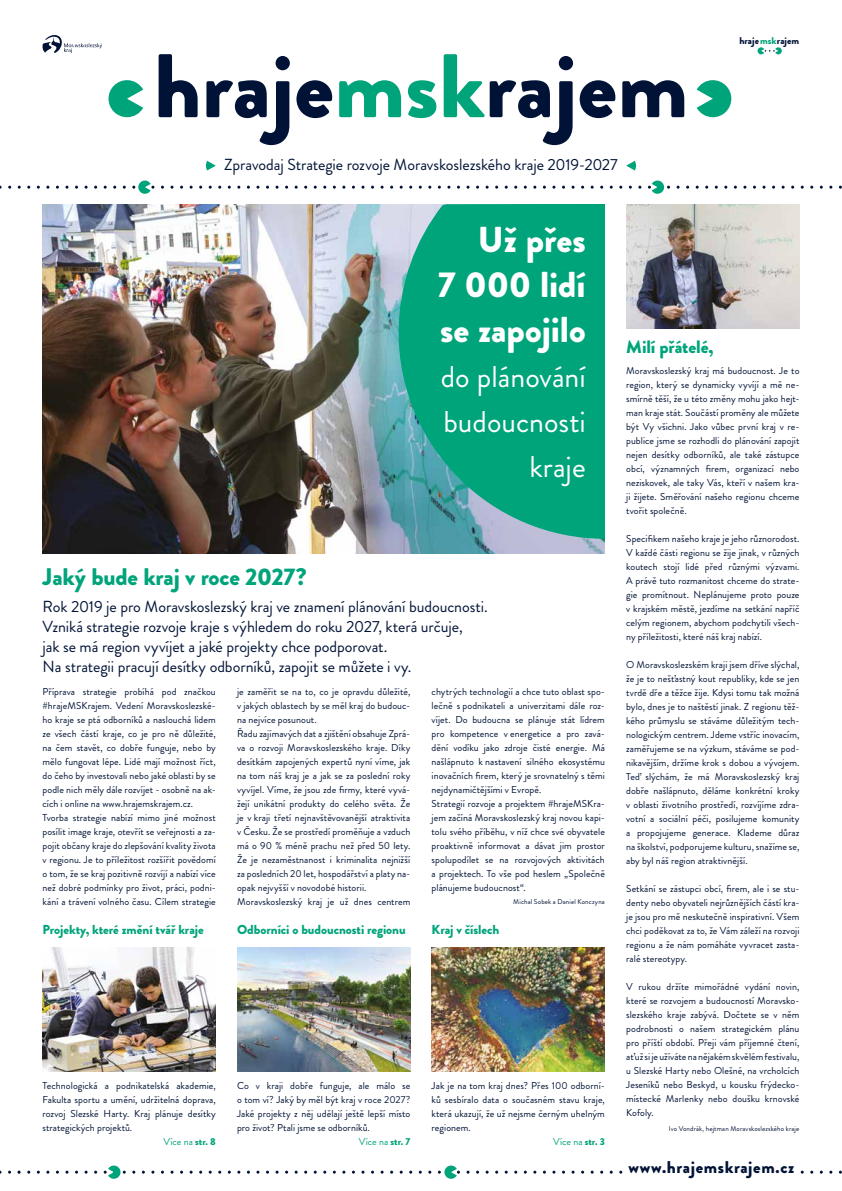
<style>
.page{position:relative;width:842px;height:1191px;background:#fff}
.page>*{position:absolute;margin:0;border:0;box-sizing:border-box;transform-origin:0 0}
.t1{font:900 90px "Brandon Grotesque";color:#001336}
.t2{font:900 36px/45px "Brandon Grotesque";color:#fff;text-align:justify}
.t3{font:30px/45px "Brandon Grotesque";color:#fff;text-align:right}
.t4{font:900 24px "Brandon Grotesque";letter-spacing:-.01em;color:#00a47a}
.t5{font:900 18px "Brandon Grotesque";letter-spacing:-.005em;color:#00a47a}
.t6{font:900 17px "Brandon Grotesque";letter-spacing:.035em;color:#001336}
.t7{font:16px/20px "Brandon Grotesque";letter-spacing:-.005em;color:#001336}
.t8{font:900 13px "Brandon Grotesque";letter-spacing:-.005em;color:#00a47a}
.t9{font:10px/14px "Brandon Grotesque";letter-spacing:.005em;color:#001336;text-align:justify}
.t10{font:10px "Brandon Grotesque";letter-spacing:.005em;color:#00a47a}
.t11{font:900 9.8px "Brandon Grotesque";color:#001336}
.t12{font:7px "Brandon Grotesque";letter-spacing:.02em;color:#001336}
.s1{color:#00a47a}
.s2{font-weight:900}
</style>
<div class="page">
<img style="left:626px;top:205px;width:173px;height:123px">
<img style="left:43px;top:205px;width:562px;height:349px">
<img style="left:43px;top:947px;width:173px;height:124px">
<img style="left:237px;top:947px;width:173px;height:124px">
<img style="left:432px;top:947px;width:173px;height:124px">
<svg style="left:399px;top:205px;width:206px;height:334px;background:#12a584"></svg>
<svg style="left:757px;top:47px;width:25px;height:7px"></svg>
<svg style="left:42px;top:35px;width:60px;height:18px"></svg>
<svg style="left:109px;top:80px;width:34px;height:37px"></svg>
<svg style="left:697px;top:80px;width:34px;height:37px"></svg>
<svg style="left:206px;top:161px;width:10px;height:9px"></svg>
<svg style="left:626px;top:161px;width:10px;height:9px"></svg>
<svg style="left:104px;top:1165px;width:22px;height:13px"></svg>
<svg style="left:438px;top:1165px;width:22px;height:13px"></svg>
<svg style="left:648px;top:180px;width:22px;height:14px"></svg>
<svg style="left:132px;top:180px;width:22px;height:14px"></svg>
<h1 class="t1" style="left:154px;top:22px;width:536px">hraje<span class="s1">msk</span>rajem</h1>
<h3 class="t7" style="left:224px;top:155px;width:395px">Zpravodaj Strategie rozvoje Moravskoslezského kraje 2019-2027</h3>
<p class="t11" style="left:739px;top:34px;width:61px">hraje<span class="s1">msk</span>rajem</p>
<h2 class="t2" style="left:438px;top:217px;width:149px;text-indent:40px">Už přes 7 000 lidí se zapojilo</h2>
<h3 class="t3" style="left:441px;top:355px;width:147px">do plánování budoucnosti kraje</h3>
<h3 class="t4" style="left:43px;top:560px;width:266px">Jaký bude kraj v roce 2027?</h3>
<p class="t7" style="left:43px;top:597px;width:447px">Rok 2019 je pro Moravskoslezský kraj ve znamení plánování budoucnosti.<br>Vzniká strategie rozvoje kraje s výhledem do roku 2027, která určuje,<br>jak se má region vyvíjet a jaké projekty chce podporovat.<br>Na strategii pracují desítky odborníků, zapojit se můžete i vy.</p>
<p class="t9" style="left:43px;top:684px;width:175px;text-align:left">Příprava strategie probíhá pod značkou #hrajeMSKrajem. Vedení Moravskoslezské&shy;ho kraje se ptá odborníků a naslouchá lidem ze všech částí kraje, co je pro ně důležité, na čem stavět, co dobře funguje, nebo by mělo fungovat lépe. Lidé mají možnost říct, do čeho by investovali nebo jaké oblasti by se podle nich měly dále rozvíjet - osobně na ak&shy;cích i online na www.hrajemskrajem.cz.<br>Tvorba strategie nabízí mimo jiné možnost posílit image kraje, otevřít se veřejnosti a za&shy;pojit občany kraje do zlepšování kvality života v regionu. Je to příležitost rozšířit povědomí o tom, že se kraj pozitivně rozvíjí a nabízí více než dobré podmínky pro život, práci, podni&shy;kání a trávení volného času. Cílem strategie</p>
<p class="t9" style="left:237px;top:684px;width:175px;text-align:left">je zaměřit se na to, co je opravdu důležité, v jakých oblastech by se měl kraj do budouc&shy;na nejvíce posunout.<br>Řadu zajímavých dat a zjištění obsahuje Zprá&shy;va o rozvoji Moravskoslezského kraje. Díky desítkám zapojených expertů nyní víme, jak na tom náš kraj je a jak se za poslední roky vyvíjel. Víme, že jsou zde firmy, které vyvá&shy;žejí unikátní produkty do celého světa. Že je v kraji třetí nejnavštěvovanější atraktivita v Česku. Že se prostředí proměňuje a vzduch má o 90 % méně prachu než před 50 lety.<br>Že je nezaměstnanost i kriminalita nejnižší za posledních 20 let, hospodářství a platy na&shy;opak nejvyšší v novodobé historii.<br>Moravskoslezský kraj je už dnes centrem</p>
<p class="t9" style="left:432px;top:684px;width:175px;text-align:left">chytrých technologií a chce tuto oblast spo&shy;lečně s podnikateli a univerzitami dále roz&shy;víjet. Do budoucna se plánuje stát lídrem pro kompetence v energetice a pro zavá&shy;dění vodíku jako zdroje čisté energie. Má našlápnuto k nastavení silného ekosystému inovačních firem, který je srovnatelný s těmi nejdynamičtějšími v Evropě.<br>Strategií rozvoje a projektem #hrajeMSKra&shy;jem začíná Moravskoslezský kraj novou kapi&shy;tolu svého příběhu, v níž chce své obyvatele proaktivně informovat a dávat jim prostor spolupodílet se na rozvojových aktivitách a projektech. To vše pod heslem „Společně plánujeme budoucnost“.</p>
<p class="t12" style="left:513px;top:897px;width:93px">Michal Sobek a Daniel Konczyna</p>
<h3 class="t8" style="left:43px;top:920px;width:163px">Projekty, které změní tvář kraje</h3>
<h3 class="t8" style="left:237px;top:920px;width:170px">Odborníci o budoucnosti regionu</h3>
<h3 class="t8" style="left:432px;top:920px;width:69px">Kraj v číslech</h3>
<p class="t9" style="left:43px;top:1078px;width:175px">Technologická a podnikatelská akademie,</p>
<p class="t9" style="left:43px;top:1092px;width:175px">Fakulta sportu a umění, udržitelná doprava,</p>
<p class="t9" style="left:43px;top:1106px;width:175px">rozvoj Slezské Harty. Kraj plánuje desítky</p>
<p class="t9" style="left:43px;top:1120px;width:91px">strategických projektů.</p>
<p class="t10" style="left:163px;top:1134px;width:54px">Více na <span class="s2">str. 8</span></p>
<p class="t9" style="left:237px;top:1078px;width:175px">Co v kraji dobře funguje, ale málo se</p>
<p class="t9" style="left:237px;top:1092px;width:175px">o tom ví? Jaký by měl být kraj v roce 2027?</p>
<p class="t9" style="left:237px;top:1106px;width:175px">Jaké projekty z něj udělají ještě lepší místo</p>
<p class="t9" style="left:237px;top:1120px;width:134px">pro život? Ptali jsme se odborníků.</p>
<p class="t10" style="left:359px;top:1134px;width:53px">Více na <span class="s2">str. 7</span></p>
<p class="t9" style="left:432px;top:1078px;width:175px">Jak je na tom kraj dnes? Přes 100 odborní-</p>
<p class="t9" style="left:432px;top:1092px;width:175px">ků sesbíralo data o současném stavu kraje,</p>
<p class="t9" style="left:432px;top:1106px;width:175px">která ukazují, že už nejsme černým uhelným</p>
<p class="t9" style="left:432px;top:1120px;width:41px">regionem.</p>
<p class="t10" style="left:553px;top:1134px;width:53px">Více na <span class="s2">str. 3</span></p>
<h3 class="t5" style="left:626px;top:334px;width:89px">Milí přátelé,</h3>
<p class="t9" style="left:626px;top:364px;width:175px">Moravskoslezský kraj má budoucnost. Je to region, který se dynamicky vyvíjí a mě ne&shy;smírně těší, že u této změny mohu jako hejt&shy;man kraje stát. Součástí proměny ale můžete být Vy všichni. Jako vůbec první kraj v re&shy;publice jsme se rozhodli do plánování zapojit nejen desítky odborníků, ale také zástupce obcí, významných firem, organizací nebo neziskovek, ale taky Vás, kteří v našem kra&shy;ji žijete. Směřování našeho regionu chceme tvořit společně.</p>
<p class="t9" style="left:626px;top:532px;width:175px">Specifikem našeho kraje je jeho různorodost.<br>V každé části regionu se žije jinak, v různých koutech stojí lidé před různými výzvami.<br>A právě tuto rozmanitost chceme do strate&shy;gie promítnout. Neplánujeme proto pouze v krajském městě, jezdíme na setkání napříč celým regionem, abychom podchytili všech&shy;ny příležitosti, které náš kraj nabízí.</p>
<p class="t9" style="left:626px;top:658px;width:175px">O Moravskoslezském kraji jsem dříve slýchal, že je to nešťastný kout republiky, kde se jen tvrdě dře a těžce žije. Kdysi tomu tak možná bylo, dnes je to naštěstí jinak. Z regionu těž&shy;kého průmyslu se stáváme důležitým tech&shy;nologickým centrem. Jdeme vstříc inovacím, zaměřujeme se na výzkum, stáváme se pod&shy;nikavějším, držíme krok s dobou a vývojem.<br>Teď slýchám, že má Moravskoslezský kraj dobře našlápnuto, děláme konkrétní kroky v oblasti životního prostředí, rozvíjíme zdra&shy;votní a sociální péči, posilujeme komunity a propojujeme generace. Klademe důraz na školství, podporujeme kulturu, snažíme se, aby byl náš region atraktivnější.</p>
<p class="t9" style="left:626px;top:882px;width:175px">Setkání se zástupci obcí, firem, ale i se stu&shy;denty nebo obyvateli nejrůznějších částí kra&shy;je jsou pro mě neskutečně inspirativní. Všem chci poděkovat za to, že Vám záleží na rozvoji regionu a že nám pomáháte vyvracet zasta&shy;ralé stereotypy.</p>
<p class="t9" style="left:626px;top:980px;width:175px">V rukou držíte mimořádné vydání novin, které se rozvojem a budoucností Moravsko&shy;slezského kraje zabývá. Dočtete se v něm podrobnosti o našem strategickém plánu pro příští období. Přeji vám příjemné čtení, ať už si je užíváte na nějakém skvělém festivalu, u Slezské Harty nebo Olešné, na vrcholcích Jeseníků nebo Beskyd, u kousku frýdecko&shy;místecké Marlenky nebo doušku krnovské Kofoly.</p>
<p class="t12" style="left:669px;top:1123px;width:132px">Ivo Vondrák, hejtman Moravskoslezského kraje</p>
<h3 class="t6" style="left:628px;top:1155px;width:167px">www.hrajemskrajem.cz</h3>
</div>
